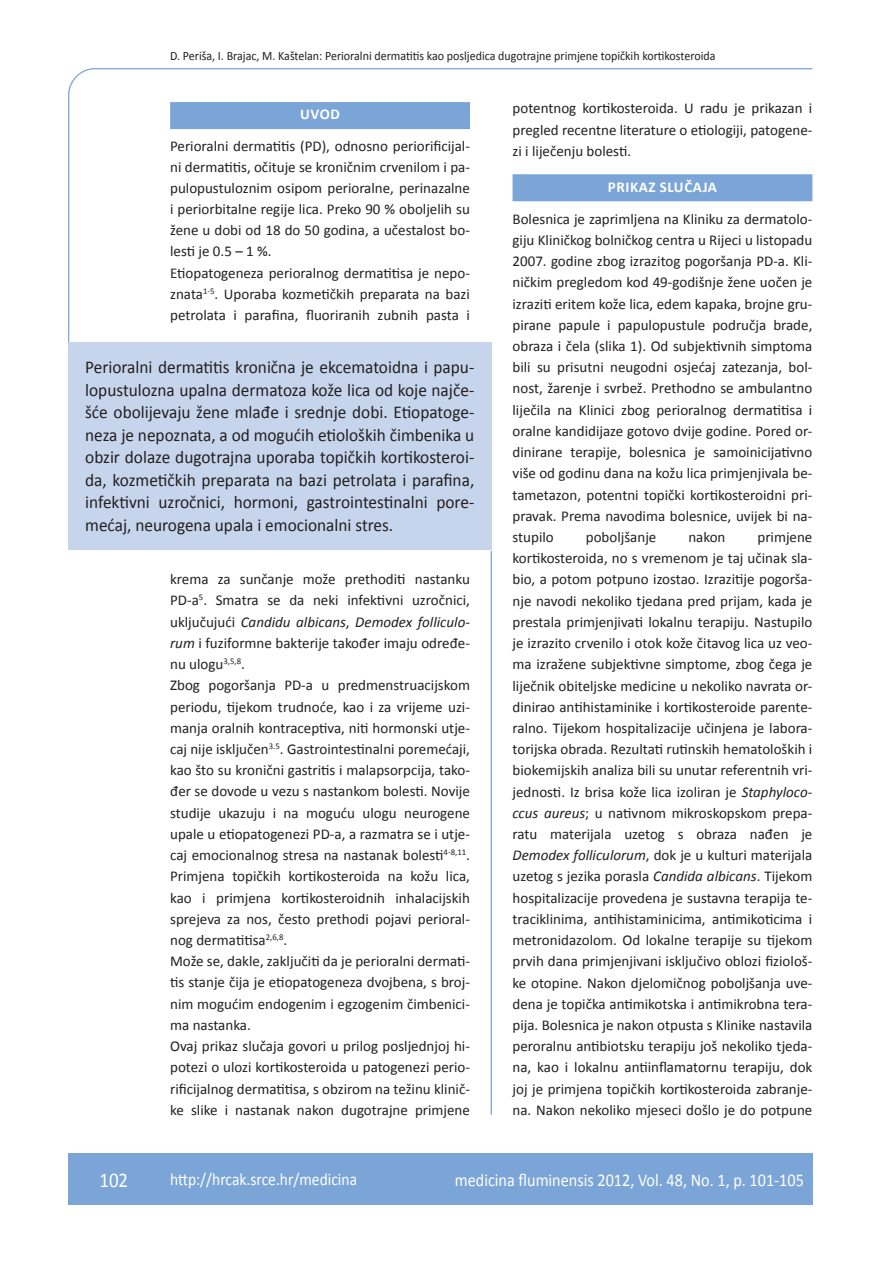
<style>
.page{position:relative;width:889px;height:1268px;background:#fff}
.page>*{position:absolute;margin:0;border:0;box-sizing:border-box;transform-origin:0 0}
.t1{font:21px "Calibri";color:#fff;scale:.9 1}
.anterfile{font:18px/22.5px "Calibri";color:#231f20;text-align:justify;scale:.96 1}
.t2{font:18px "Calibri";color:#fff;scale:.9 1}
.t3{font:17.25px "Calibri";color:#fff;scale:.9 1}
.osnovni_tekst{font:15px/21.1px "Calibri";color:#231f20;text-align:justify}
.naslov_ruler{font:700 15px "Calibri";letter-spacing:.04em;color:#fff}
.glava{font:12.75px "Calibri";color:#231f20;scale:.94 1}
.s1{font-style:italic}
</style>
<div class="page">
<svg style="left:68px;top:68px;width:745px;height:275px"></svg>
<hr style="left:490px;top:550px;width:2px;height:564px;background:#7ca5d7">
<div style="left:68px;top:1152px;width:744px;height:51px;background:#7ca5d7"></div>
<div style="left:170px;top:102px;width:300px;height:27px;background:#7ca5d7"></div>
<div style="left:68px;top:342px;width:423px;height:208px;background:#c6d5ec"></div>
<div style="left:512px;top:174px;width:300px;height:27px;background:#7ca5d7"></div>
<p class="glava" style="left:170px;top:47px;width:581px">D. Periša, I. Brajac, M. Kaštelan: Perioralni dermatitis kao posljedica dugotrajne primjene topičkih kortikosteroida</p>
<p class="naslov_ruler" style="left:300px;top:105px;width:41px">UVOD</p>
<p class="osnovni_tekst" style="left:170px;top:135px;width:301px">Perioralni dermatitis (PD), odnosno periorificijal&shy;ni dermatitis, očituje se kroničnim crvenilom i pa&shy;pulopustuloznim osipom perioralne, perinazalne i periorbitalne regije lica. Preko 90 % oboljelih su žene u dobi od 18 do 50 godina, a učestalost bo&shy;lesti je 0.5 – 1 %.</p>
<p class="osnovni_tekst" style="left:170px;top:261px;width:301px">Etiopatogeneza perioralnog dermatitisa je nepo&shy;znata<sup>1-5</sup>. Uporaba kozmetičkih preparata na bazi petrolata i parafina, fluoriranih zubnih pasta i</p>
<p class="anterfile" style="left:85px;top:355px;width:407px">Perioralni dermatitis kronična je ekcematoidna i papu&shy;lopustulozna upalna dermatoza kože lica od koje najče&shy;šće obolijevaju žene mlađe i srednje dobi. Etiopatoge&shy;neza je nepoznata, a od mogućih etioloških čimbenika u obzir dolaze dugotrajna uporaba topičkih kortikosteroi&shy;da, kozmetičkih preparata na bazi petrolata i parafina, infektivni uzročnici, hormoni, gastrointestinalni pore&shy;mećaj, neurogena upala i emocionalni stres.</p>
<p class="osnovni_tekst" style="left:170px;top:568px;width:301px">krema za sunčanje može prethoditi nastanku PD-a<sup>5</sup>. Smatra se da neki infektivni uzročnici, uključujući <span class="s1">Candidu albicans</span>, <span class="s1">Demodex folliculo&shy;rum</span> i fuziformne bakterije također imaju određe&shy;nu ulogu<sup>3,5,8</sup>.</p>
<p class="osnovni_tekst" style="left:170px;top:674px;width:301px">Zbog pogoršanja PD-a u predmenstruacijskom periodu, tijekom trudnoće, kao i za vrijeme uzi&shy;manja oralnih kontraceptiva, niti hormonski utje&shy;caj nije isključen<sup>3.5</sup>. Gastrointestinalni poremećaji, kao što su kronični gastritis i malapsorpcija, tako&shy;đer se dovode u vezu s nastankom bolesti. Novije studije ukazuju i na moguću ulogu neurogene upale u etiopatogenezi PD-a, a razmatra se i utje&shy;caj emocionalnog stresa na nastanak bolesti<sup>4-8,11</sup>.<br>Primjena topičkih kortikosteroida na kožu lica, kao i primjena kortikosteroidnih inhalacijskih sprejeva za nos, često prethodi pojavi perioral&shy;nog dermatitisa<sup>2,6,8</sup>.</p>
<p class="osnovni_tekst" style="left:170px;top:949px;width:301px">Može se, dakle, zaključiti da je perioralni dermati&shy;tis stanje čija je etiopatogeneza dvojbena, s broj&shy;nim mogućim endogenim i egzogenim čimbenici&shy;ma nastanka.</p>
<p class="osnovni_tekst" style="left:170px;top:1034px;width:301px">Ovaj prikaz slučaja govori u prilog posljednjoj hi&shy;potezi o ulozi kortikosteroida u patogenezi perio&shy;rificijalnog dermatitisa, s obzirom na težinu klinič&shy;ke slike i nastanak nakon dugotrajne primjene</p>
<p class="osnovni_tekst" style="left:512px;top:97px;width:301px">potentnog kortikosteroida. U radu je prikazan i pregled recentne literature o etiologiji, patogene&shy;zi i liječenju bolesti.</p>
<p class="naslov_ruler" style="left:608px;top:177px;width:111px">PRIKAZ SLUČAJA</p>
<p class="osnovni_tekst" style="left:512px;top:207px;width:301px">Bolesnica je zaprimljena na Kliniku za dermatolo&shy;giju Kliničkog bolničkog centra u Rijeci u listopadu 2007. godine zbog izrazitog pogoršanja PD-a. Kli&shy;ničkim pregledom kod 49-godišnje žene uočen je izraziti eritem kože lica, edem kapaka, brojne gru&shy;pirane papule i papulopustule područja brade, obraza i čela (slika 1). Od subjektivnih simptoma bili su prisutni neugodni osjećaj zatezanja, bol&shy;nost, žarenje i svrbež. Prethodno se ambulantno liječila na Klinici zbog perioralnog dermatitisa i oralne kandidijaze gotovo dvije godine. Pored or&shy;dinirane terapije, bolesnica je samoinicijativno više od godinu dana na kožu lica primjenjivala be&shy;tametazon, potentni topički kortikosteroidni pri&shy;pravak. Prema navodima bolesnice, uvijek bi na&shy;stupilo</p>
<p class="osnovni_tekst" style="left:586px;top:525px;width:72px">poboljšanje</p>
<p class="osnovni_tekst" style="left:688px;top:525px;width:39px">nakon</p>
<p class="osnovni_tekst" style="left:512px;top:525px;width:301px;text-indent:245px">primjene kortikosteroida, no s vremenom je taj učinak sla&shy;bio, a potom potpuno izostao. Izrazitije pogorša&shy;nje navodi nekoliko tjedana pred prijam, kada je prestala primjenjivati lokalnu terapiju. Nastupilo je izrazito crvenilo i otok kože čitavog lica uz veo&shy;ma izražene subjektivne simptome, zbog čega je liječnik obiteljske medicine u nekoliko navrata or&shy;dinirao antihistaminike i kortikosteroide parente&shy;ralno. Tijekom hospitalizacije učinjena je labora&shy;torijska obrada. Rezultati rutinskih hematoloških i biokemijskih analiza bili su unutar referentnih vri&shy;jednosti. Iz brisa kože lica izoliran je <span class="s1">Staphyloco&shy;ccus aureus</span>; u nativnom mikroskopskom prepa&shy;ratu materijala uzetog s obraza nađen je <span class="s1">Demodex folliculorum</span>, dok je u kulturi materijala uzetog s jezika porasla <span class="s1">Candida albicans</span>. Tijekom hospitalizacije provedena je sustavna terapija te&shy;traciklinima, antihistaminicima, antimikoticima i metronidazolom. Od lokalne terapije su tijekom prvih dana primjenjivani isključivo oblozi fiziološ&shy;ke otopine. Nakon djelomičnog poboljšanja uve&shy;dena je topička antimikotska i antimikrobna tera&shy;pija. Bolesnica je nakon otpusta s Klinike nastavila peroralnu antibiotsku terapiju još nekoliko tjeda&shy;na, kao i lokalnu antiinflamatornu terapiju, dok joj je primjena topičkih kortikosteroida zabranje&shy;na. Nakon nekoliko mjeseci došlo je do potpune</p>
<p class="t1" style="left:99px;top:1166px;width:33px">102</p>
<p class="t3" style="left:170px;top:1167px;width:209px">http://hrcak.srce.hr/medicina</p>
<p class="t2" style="left:455px;top:1168px;width:389px">medicina fluminensis 2012, Vol. 48, No. 1, p. 101-105</p>
</div>
